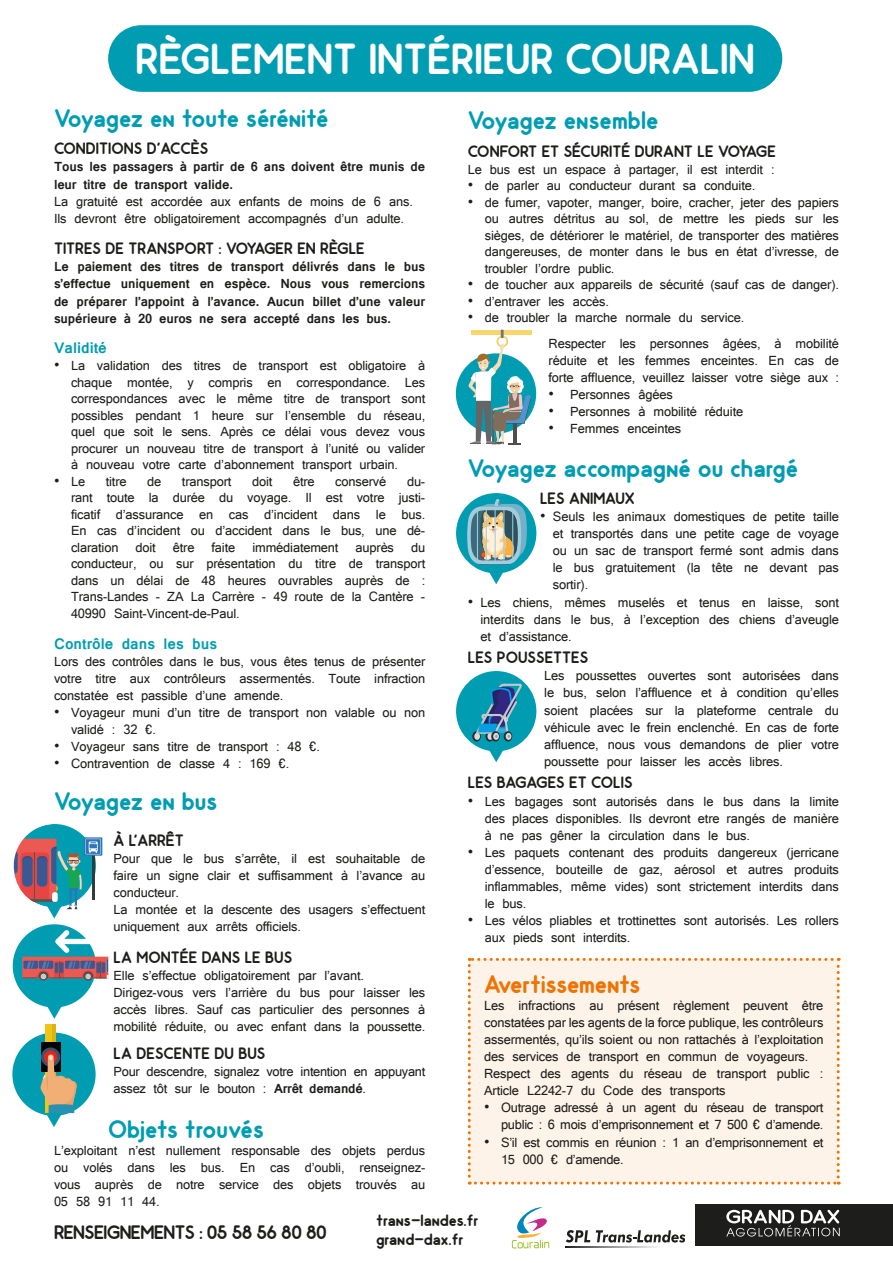
<style>
.page{position:relative;width:893px;height:1263px;background:#fff}
.page>*{position:absolute;margin:0;border:0;box-sizing:border-box;transform-origin:0 0}
.t1{font:700 43.5px "Odin";color:#fff}
.t2{font:700 25.5px "Odin";color:#009db2}
.t3{font:700 25.5px "Odin";letter-spacing:-.01em;color:#ee7303}
.t4{font:700 19.5px "Odin";letter-spacing:-.03em;color:#1d1d1b}
.t5{font:700 16.5px "Odin";color:#1d1d1b}
.t6{font:700 16.5px "Latha";color:#009db2}
.t7{font:14.25px/17.1px "Latha";letter-spacing:-.01em;color:#1d1d1b;text-align:justify}
.t8{font:700 14.25px/17.1px "Latha";letter-spacing:-.01em;color:#1d1d1b}
.s1{font-weight:700}
</style>
<div class="page">
<div style="left:696px;top:1204px;width:197px;height:41px;background:#1d1d1b"></div>
<div style="left:108px;top:25px;width:674px;height:67px;background:#009db2;border-radius:33px"></div>
<div style="left:468px;top:958px;width:372px;height:226px;background:#fef3e8"></div>
<svg style="left:511px;top:1207px;width:38px;height:41px"></svg>
<svg style="left:726px;top:1210px;width:114px;height:26px"></svg>
<div style="left:12px;top:1032px;width:84px;height:84px;background:#009db2;border-radius:50%"></div>
<div style="left:45px;top:1024px;width:10px;height:89px;background:#f2c513"></div>
<hr style="left:53px;top:1024px;width:3px;height:89px;background:#dab416">
<div style="left:41px;top:1042px;width:19px;height:29px;background:#020304"></div>
<svg style="left:41px;top:1047px;width:19px;height:20px"></svg>
<svg style="left:40px;top:1050px;width:37px;height:77px"></svg>
<div style="left:13px;top:924px;width:83px;height:83px;background:#009db2;border-radius:50%"></div>
<svg style="left:44px;top:1006px;width:21px;height:13px"></svg>
<svg style="left:39px;top:972px;width:9px;height:9px"></svg>
<svg style="left:12px;top:824px;width:97px;height:155px"></svg>
<div style="left:456px;top:493px;width:80px;height:80px;background:#009db2;border-radius:50%"></div>
<svg style="left:467px;top:499px;width:60px;height:85px"></svg>
<div style="left:456px;top:353px;width:80px;height:81px;background:#009db2;border-radius:50%"></div>
<svg style="left:468px;top:330px;width:63px;height:115px"></svg>
<div style="left:456px;top:671px;width:80px;height:80px;background:#009db2;border-radius:50%"></div>
<svg style="left:472px;top:731px;width:9px;height:10px"></svg>
<div style="left:474px;top:733px;width:6px;height:7px;background:#dadada;border-radius:50%"></div>
<svg style="left:476px;top:684px;width:46px;height:78px"></svg>
<svg style="left:565px;top:1246px;width:93px;height:1px"></svg>
<svg style="left:566px;top:1230px;width:24px;height:12px"></svg>
<svg style="left:596px;top:1230px;width:89px;height:12px"></svg>
<p class="t1" style="left:136px;top:33px;width:621px">RÈGLEMENT INTÉRIEUR COURALIN</p>
<p class="t2" style="left:54px;top:104px;width:276px">Voyagez en toute sérénité</p>
<p class="t5" style="left:54px;top:139px;width:156px">CONDITIONS D'ACCÈS</p>
<p class="t8" style="left:54px;top:158px;width:373px">Tous les passagers à partir de 6 ans doivent être munis de leur titre de transport valide.</p>
<p class="t7" style="left:54px;top:193px;width:360px">La gratuité est accordée aux enfants de moins de 6 ans.</p>
<p class="t7" style="left:54px;top:210px;width:352px">Ils devront être obligatoirement accompagnés d’un adulte.</p>
<p class="t5" style="left:54px;top:239px;width:312px">TITRES DE TRANSPORT : VOYAGER EN RÈGLE</p>
<p class="t8" style="left:54px;top:258px;width:373px;text-align:justify">Le paiement des titres de transport délivrés dans le bus s’effectue uniquement en espèce. Nous vous remercions de préparer l’appoint à l’avance. Aucun billet d’une valeur supérieure à 20 euros ne sera accepté dans les bus.</p>
<p class="t6" style="left:54px;top:335px;width:54px">Validité</p>
<p class="t7" style="left:71px;top:357px;width:356px;line-height:16.5px;text-indent:-17px">• La validation des titres de transport est obligatoire à chaque montée, y compris en correspondance. Les correspondances avec le même titre de transport sont possibles pendant 1 heure sur l’ensemble du réseau, quel que soit le sens. Après ce délai vous devez vous procurer un nouveau titre de transport à l’unité ou valider à nouveau votre carte d’abonnement transport urbain.</p>
<p class="t7" style="left:54px;top:472px;width:33px">• Le</p>
<p class="t7" style="left:106px;top:472px;width:22px">titre</p>
<p class="t7" style="left:147px;top:472px;width:16px">de</p>
<p class="t7" style="left:182px;top:472px;width:51px">transport</p>
<p class="t7" style="left:252px;top:472px;width:22px">doit</p>
<p class="t7" style="left:293px;top:472px;width:23px">être</p>
<p class="t7" style="left:335px;top:472px;width:53px">conservé</p>
<p class="t7" style="left:71px;top:473px;width:356px;line-height:16.5px;text-indent:336px">du&shy;rant toute la durée du voyage. Il est votre justi&shy;ficatif d’assurance en cas d’incident dans le bus.<br>En cas d’incident ou d’accident dans le bus, une dé&shy;claration doit être faite immédiatement auprès du conducteur, ou sur présentation du titre de transport dans un délai de 48 heures ouvrables auprès de :<br>Trans-Landes - ZA La Carrère - 49 route de la Cantère - 40990 Saint-Vincent-de-Paul.</p>
<p class="t6" style="left:54px;top:630px;width:165px">Contrôle dans les bus</p>
<p class="t7" style="left:54px;top:652px;width:373px">Lors des contrôles dans le bus, vous êtes tenus de présenter votre titre aux contrôleurs assermentés. Toute infraction constatée est passible d’une amende.</p>
<p class="t7" style="left:71px;top:704px;width:356px;text-indent:-17px">• Voyageur muni d’un titre de transport non valable ou non validé : 32 €.</p>
<p class="t7" style="left:54px;top:738px;width:268px">• Voyageur sans titre de transport : 48 €.</p>
<p class="t7" style="left:54px;top:755px;width:237px">• Contravention de classe 4 : 169 €.</p>
<p class="t2" style="left:54px;top:786px;width:165px">Voyagez en bus</p>
<p class="t5" style="left:114px;top:830px;width:72px">À L'ARRÊT</p>
<p class="t7" style="left:114px;top:850px;width:313px">Pour que le bus s’arrête, il est souhaitable de faire un signe clair et suffisamment à l’avance au conducteur.</p>
<p class="t7" style="left:114px;top:901px;width:313px">La montée et la descente des usagers s’effectuent uniquement aux arrêts officiels.</p>
<p class="t5" style="left:114px;top:947px;width:180px">LA MONTÉE DANS LE BUS</p>
<p class="t7" style="left:114px;top:966px;width:252px">Elle s’effectue obligatoirement par l’avant.</p>
<p class="t7" style="left:114px;top:983px;width:313px">Dirigez-vous vers l’arrière du bus pour laisser les accès libres. Sauf cas particulier des personnes à mobilité réduite, ou avec enfant dans la poussette.</p>
<p class="t5" style="left:114px;top:1044px;width:153px">LA DESCENTE DU BUS</p>
<p class="t7" style="left:114px;top:1063px;width:313px">Pour descendre, signalez votre intention en appuyant assez tôt sur le bouton : <span class="s1">Arrêt demandé</span>.</p>
<p class="t2" style="left:108px;top:1114px;width:157px">Objets trouvés</p>
<p class="t7" style="left:54px;top:1141px;width:373px">L’exploitant n’est nullement responsable des objets perdus ou volés dans les bus. En cas d’oubli, renseignez&shy;vous auprès de notre service des objets trouvés au 05 58 91 11 44.</p>
<p class="t2" style="left:468px;top:105px;width:192px">Voyagez ensemble</p>
<p class="t5" style="left:468px;top:142px;width:310px">CONFORT ET SÉCURITÉ DURANT LE VOYAGE</p>
<p class="t7" style="left:468px;top:161px;width:308px">Le bus est un espace à partager, il est interdit :</p>
<p class="t7" style="left:468px;top:177px;width:289px">• de parler au conducteur durant sa conduite.</p>
<p class="t7" style="left:485px;top:194px;width:356px;line-height:16.5px;text-indent:-17px">• de fumer, vapoter, manger, boire, cracher, jeter des papiers ou autres détritus au sol, de mettre les pieds sur les sièges, de détériorer le matériel, de transporter des matières dangereuses, de monter dans le bus en état d’ivresse, de troubler l’ordre public.</p>
<p class="t7" style="left:468px;top:276px;width:373px">• de toucher aux appareils de sécurité (sauf cas de danger).</p>
<p class="t7" style="left:468px;top:293px;width:143px">• d’entraver les accès.</p>
<p class="t7" style="left:468px;top:309px;width:278px">• de troubler la marche normale du service.</p>
<p class="t7" style="left:549px;top:335px;width:292px">Respecter les personnes âgées, à mobilité réduite et les femmes enceintes. En cas de forte affluence, veuillez laisser votre siège aux :</p>
<p class="t7" style="left:549px;top:386px;width:126px">• Personnes âgées</p>
<p class="t7" style="left:549px;top:403px;width:196px">• Personnes à mobilité réduite</p>
<p class="t7" style="left:549px;top:420px;width:134px">• Femmes enceintes</p>
<p class="t2" style="left:468px;top:453px;width:332px">Voyagez accompagné ou chargé</p>
<p class="t5" style="left:540px;top:489px;width:96px">LES ANIMAUX</p>
<p class="t7" style="left:553px;top:508px;width:288px;text-indent:-13px">• Seuls les animaux domestiques de petite taille et transportés dans une petite cage de voyage ou un sac de transport fermé sont admis dans le bus gratuitement (la tête ne devant pas sortir).</p>
<p class="t7" style="left:480px;top:593px;width:360px;text-indent:-13px">• Les chiens, mêmes muselés et tenus en laisse, sont interdits dans le bus, à l’exception des chiens d’aveugle et d’assistance.</p>
<p class="t5" style="left:468px;top:648px;width:122px">LES POUSSETTES</p>
<p class="t7" style="left:544px;top:667px;width:296px">Les poussettes ouvertes sont autorisées dans le bus, selon l’affluence et à condition qu’elles soient placées sur la plateforme centrale du véhicule avec le frein enclenché. En cas de forte affluence, nous vous demandons de plier votre poussette pour laisser les accès libres.</p>
<p class="t5" style="left:468px;top:773px;width:166px">LES BAGAGES ET COLIS</p>
<p class="t7" style="left:485px;top:792px;width:356px;text-indent:-17px">• Les bagages sont autorisés dans le bus dans la limite des places disponibles. Ils devront etre rangés de manière à ne pas gêner la circulation dans le bus.</p>
<p class="t7" style="left:485px;top:844px;width:356px;text-indent:-17px">• Les paquets contenant des produits dangereux (jerricane d’essence, bouteille de gaz, aérosol et autres produits inflammables, même vides) sont strictement interdits dans le bus.</p>
<p class="t7" style="left:485px;top:912px;width:356px;text-indent:-17px">• Les vélos pliables et trottinettes sont autorisés. Les rollers aux pieds sont interdits.</p>
<p class="t3" style="left:484px;top:969px;width:158px">Avertissements</p>
<p class="t7" style="left:484px;top:996px;width:341px">Les infractions au présent règlement peuvent être constatées par les agents de la force publique, les contrôleurs assermentés, qu’ils soient ou non rattachés à l’exploitation des services de transport en commun de voyageurs.</p>
<p class="t7" style="left:484px;top:1065px;width:341px">Respect des agents du réseau de transport public :<br>Article L2242-7 du Code des transports</p>
<p class="t7" style="left:484px;top:1099px;width:341px;text-align:right">• Outrage adressé à un agent du réseau de transport public : 6 mois d’emprisonnement et 7 500 € d’amende.</p>
<p class="t7" style="left:501px;top:1133px;width:324px;text-indent:-17px">• S’il est commis en réunion : 1 an d’emprisonnement et<br>15 000 € d’amende.</p>
<p class="t4" style="left:54px;top:1221px;width:274px">RENSEIGNEMENTS : 05 58 56 80 80</p>
<p class="t5" style="left:376px;top:1210px;width:104px">trans-landes.fr</p>
<p class="t5" style="left:376px;top:1230px;width:89px">grand-dax.fr</p>
</div>
